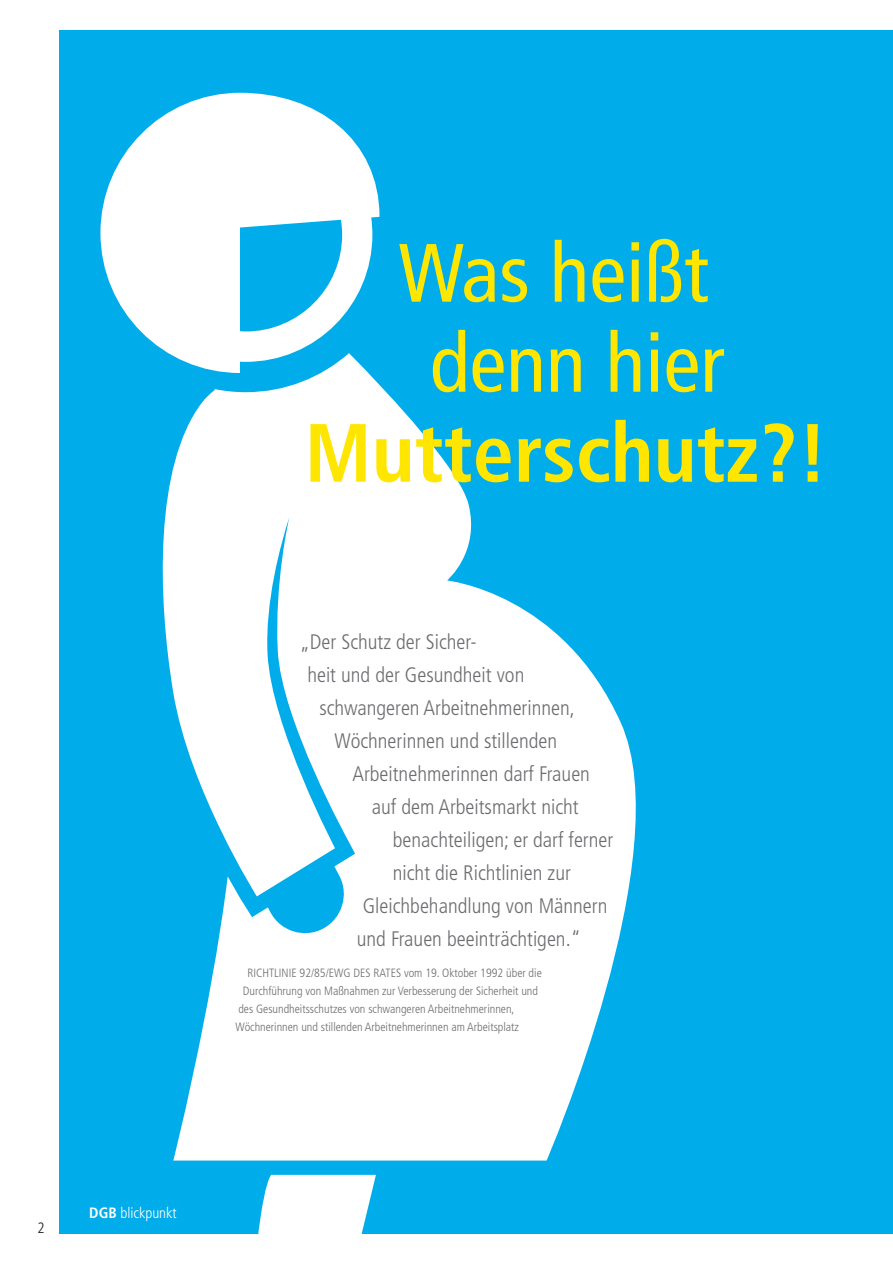
<style>
.page{position:relative;width:893px;height:1263px;background:#fff}
.page>*{position:absolute;margin:0;border:0;box-sizing:border-box;transform-origin:0 0}
.t1{font:condensed 82.5px/90px "Frutiger";color:#ffe601;text-align:center}
.t2{font:700 condensed 82.5px "Frutiger";color:#ffe601}
.t3{font:300 condensed 21px "Frutiger";color:#6c6d70}
.t4{font:300 condensed 15px "Frutiger";color:#fff}
.t5{font:300 condensed 15px "Frutiger";color:#231f20}
.t6{font:300 condensed 12px "Frutiger";color:#6c6d70}
.s1{font-weight:700}
</style>
<div class="page">
<div style="left:60px;top:30px;width:833px;height:1203px;background:#00acea"></div>
<svg style="left:241px;top:1175px;width:135px;height:59px"></svg>
<svg style="left:162px;top:373px;width:474px;height:787px;fill:#fff"></svg>
<svg style="left:100px;top:93px;width:279px;height:280px;fill:#fff"></svg>
<h1 class="t1" style="left:399px;top:229px;width:328px">Was heißt denn hier</h1>
<h1 class="t2" style="left:304px;top:404px;width:525px">Mutterschutz?!</h1>
<p class="t3" style="left:300px;top:630px;width:178px">„Der Schutz der Sicher-</p>
<p class="t3" style="left:307px;top:663px;width:219px">heit und der Gesundheit von</p>
<p class="t3" style="left:319px;top:696px;width:257px">schwangeren Arbeitnehmerinnen,</p>
<p class="t3" style="left:334px;top:729px;width:224px">Wöchnerinnen und stillenden</p>
<p class="t3" style="left:352px;top:762px;width:239px">Arbeitnehmerinnen darf Frauen</p>
<p class="t3" style="left:372px;top:795px;width:208px">auf dem Arbeitsmarkt nicht</p>
<p class="t3" style="left:393px;top:828px;width:222px">benachteiligen; er darf ferner</p>
<p class="t3" style="left:393px;top:861px;width:180px">nicht die Richtlinien zur</p>
<p class="t3" style="left:363px;top:894px;width:246px">Gleichbehandlung von Männern</p>
<p class="t3" style="left:357px;top:927px;width:225px">und Frauen beeinträchtigen.“</p>
<p class="t6" style="left:247px;top:966px;width:296px">RICHTLINIE 92/85/EWG DES RATES vom 19. Oktober 1992 über die</p>
<p class="t6" style="left:243px;top:984px;width:297px">Durchführung von Maßnahmen zur Verbesserung der Sicherheit und</p>
<p class="t6" style="left:238px;top:1002px;width:278px">des Gesundheitsschutzes von schwangeren Arbeitnehmerinnen,</p>
<p class="t6" style="left:235px;top:1020px;width:285px">Wöchnerinnen und stillenden Arbeitnehmerinnen am Arbeitsplatz</p>
<p class="t5" style="left:37px;top:1219px;width:9px">2</p>
<p class="t4" style="left:89px;top:1204px;width:89px"><span class="s1">DGB</span> blickpunkt</p>
</div>
